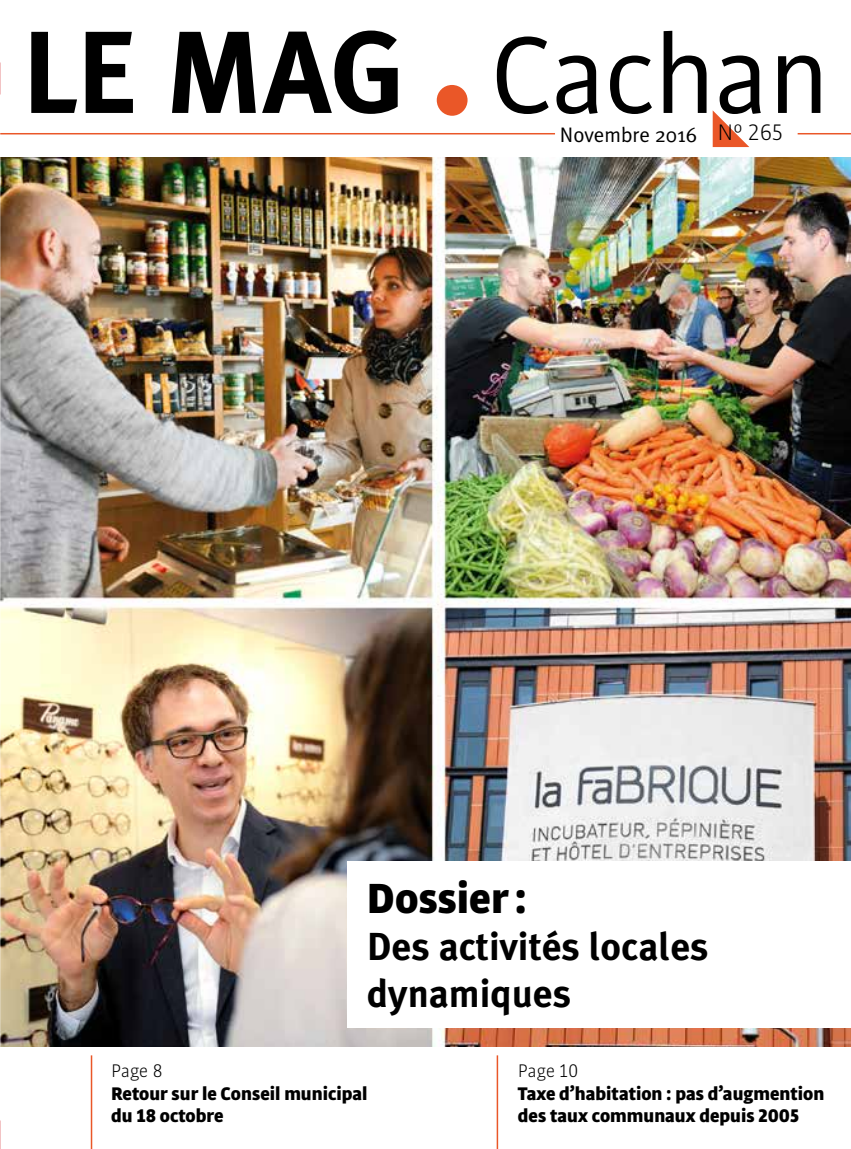
<style>
.page{position:relative;width:851px;height:1149px;background:#fff}
.page>*{position:absolute;margin:0;border:0;box-sizing:border-box;transform-origin:0 0}
.t1{font:116.55px "Bulo";letter-spacing:-.01em;color:#000}
.t2{font:900 45px "Bulo";color:#000}
.t3{font:700 39px/46.8px "Meta Plus";color:#000}
.t4{font:21px "Meta Plus Normal";color:#000}
.t5{font:900 19.5px/22.5px "Bulo";color:#000}
.t6{font:300 19.5px "Bulo";color:#000}
.s1{font-family:"Meta Plus";font-weight:700}
.s2{font-family:"Meta Plus";font-weight:700;font-size:174.9px;color:#ea5728}
.s3{font-family:"Bulo";font-weight:300;font-size:24px}
</style>
<div class="page">
<img style="left:0;top:157px;width:850px;height:889px">
<hr style="left:0;top:133px;width:555px;height:1px;background:#ea5728">
<hr style="left:797px;top:133px;width:53px;height:1px;background:#ea5728">
<svg style="left:712px;top:110px;width:37px;height:37px"></svg>
<hr style="left:91px;top:1054px;width:1px;height:94px;background:#ea5728">
<hr style="left:496px;top:1054px;width:2px;height:94px;background:#ea5728">
<div style="left:347px;top:860px;width:503px;height:167px;background:#fff"></div>
<h1 class="t1" style="left:21px;top:3px;width:809px"><span class="s1">LE MAG</span> <span class="s2">.</span>Cachan</h1>
<p class="t4" style="left:560px;top:122px;width:225px">Novembre 2016 <span class="s3">N° 265</span></p>
<h2 class="t2" style="left:366px;top:867px;width:162px">Dossier:</h2>
<h3 class="t3" style="left:366px;top:922px;width:343px">Des activités locales dynamiques</h3>
<p class="t6" style="left:111px;top:1058px;width:53px">Page 8</p>
<p class="t5" style="left:111px;top:1081px;width:258px">Retour sur le Conseil municipal du 18 octobre</p>
<p class="t6" style="left:518px;top:1058px;width:62px">Page 10</p>
<p class="t5" style="left:518px;top:1081px;width:308px">Taxe d’habitation : pas d’augmention des taux communaux depuis 2005</p>
</div>
